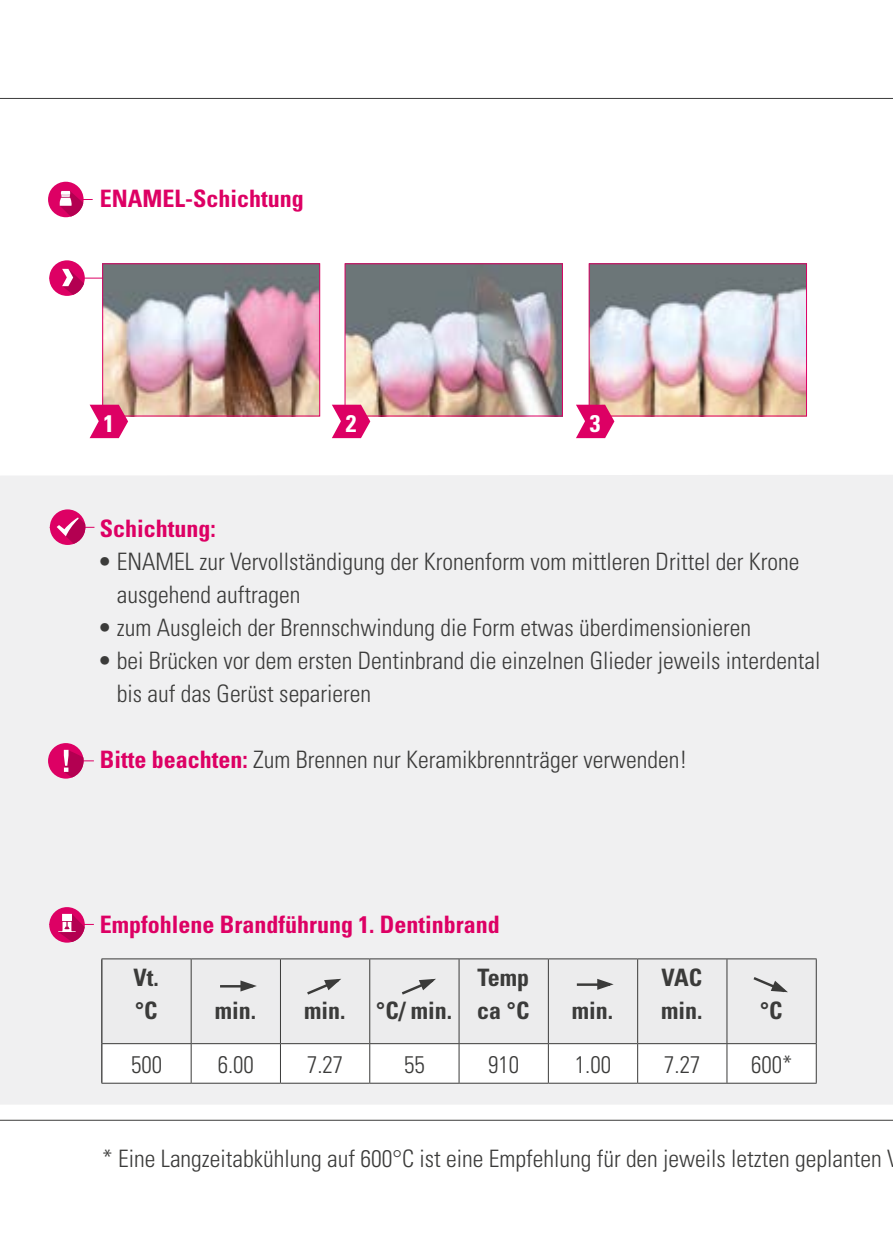
<style>
.page{position:relative;width:893px;height:1259px;background:#fff}
.page>*{position:absolute;margin:0;border:0;box-sizing:border-box;transform-origin:0 0}
.t1{font:300 condensed 24px/33px "Univers";color:#3b3b3a}
.t2{font:700 condensed 24px "Univers";color:#dd0064}
.t3{font:700 condensed 24px/33px "Univers LT Std";color:#3b3b3a}
.t4{font:700 condensed 24px "Univers";color:#fff}
.s1{font-family:"Univers LT Std";font-weight:700}
.s2{font-weight:700;color:#dd0064}
</style>
<div class="page">
<div style="left:0;top:475px;width:893px;height:629px;background:#f0f0f1"></div>
<div style="left:48px;top:182px;width:36px;height:35px;background:#dd0064;border-radius:50%"></div>
<svg style="left:60px;top:191px;width:33px;height:26px"></svg>
<hr style="left:49px;top:278px;width:91px;height:1px;background:#dd0064">
<div style="left:49px;top:260px;width:36px;height:36px;background:#dd0064;border-radius:50%"></div>
<svg style="left:62px;top:269px;width:22px;height:26px"></svg>
<img style="left:104px;top:265px;width:214px;height:149px">
<div style="left:102px;top:263px;width:218px;height:153px;border:1px solid #dd0064"></div>
<img style="left:347px;top:265px;width:214px;height:149px">
<div style="left:345px;top:263px;width:218px;height:153px;border:1px solid #dd0064"></div>
<img style="left:591px;top:265px;width:214px;height:149px">
<div style="left:589px;top:263px;width:218px;height:153px;border:1px solid #dd0064"></div>
<svg style="left:90px;top:405px;width:38px;height:33px"></svg>
<svg style="left:332px;top:405px;width:38px;height:33px"></svg>
<svg style="left:576px;top:405px;width:38px;height:33px"></svg>
<hr style="left:50px;top:527px;width:44px;height:1px;background:#dd0064">
<div style="left:50px;top:509px;width:35px;height:36px;background:#dd0064;border-radius:50%"></div>
<svg style="left:57px;top:517px;width:30px;height:27px"></svg>
<hr style="left:49px;top:924px;width:45px;height:1px;background:#dd0064">
<div style="left:49px;top:907px;width:36px;height:35px;background:#dd0064;border-radius:50%"></div>
<svg style="left:58px;top:914px;width:27px;height:28px"></svg>
<div style="left:102px;top:959px;width:714px;height:84px;background:#ececed"></div>
<svg style="left:102px;top:1044px;width:714px;height:38px"></svg>
<hr style="left:101px;top:959px;width:1px;height:84px;background:#000">
<hr style="left:101px;top:958px;width:90px;height:1px;background:#3b3b3a">
<hr style="left:102px;top:1043px;width:89px;height:1px;background:#3b3b3a">
<hr style="left:191px;top:959px;width:1px;height:84px;background:#3b3b3a">
<hr style="left:191px;top:958px;width:89px;height:1px;background:#3b3b3a">
<hr style="left:191px;top:1043px;width:89px;height:1px;background:#3b3b3a">
<hr style="left:280px;top:959px;width:1px;height:84px;background:#3b3b3a">
<hr style="left:280px;top:958px;width:90px;height:1px;background:#3b3b3a">
<hr style="left:370px;top:958px;width:89px;height:1px;background:#3b3b3a">
<hr style="left:459px;top:958px;width:89px;height:1px;background:#3b3b3a">
<hr style="left:548px;top:958px;width:90px;height:1px;background:#3b3b3a">
<hr style="left:638px;top:958px;width:89px;height:1px;background:#3b3b3a">
<hr style="left:727px;top:958px;width:90px;height:1px;background:#3b3b3a">
<hr style="left:369px;top:959px;width:1px;height:84px;background:#3b3b3a">
<hr style="left:459px;top:959px;width:1px;height:84px;background:#3b3b3a">
<hr style="left:548px;top:959px;width:1px;height:84px;background:#3b3b3a">
<hr style="left:637px;top:959px;width:1px;height:84px;background:#3b3b3a">
<hr style="left:726px;top:959px;width:1px;height:84px;background:#3b3b3a">
<hr style="left:816px;top:959px;width:1px;height:84px;background:#3b3b3a">
<hr style="left:280px;top:1043px;width:90px;height:1px;background:#3b3b3a">
<hr style="left:370px;top:1043px;width:89px;height:1px;background:#3b3b3a">
<hr style="left:459px;top:1043px;width:89px;height:1px;background:#3b3b3a">
<hr style="left:548px;top:1043px;width:90px;height:1px;background:#3b3b3a">
<hr style="left:638px;top:1043px;width:89px;height:1px;background:#3b3b3a">
<hr style="left:727px;top:1043px;width:90px;height:1px;background:#3b3b3a">
<hr style="left:101px;top:1043px;width:1px;height:39px;background:#000">
<hr style="left:101px;top:1082px;width:90px;height:1px;background:#3b3b3a">
<hr style="left:191px;top:1044px;width:1px;height:38px;background:#3b3b3a">
<hr style="left:191px;top:1082px;width:89px;height:1px;background:#3b3b3a">
<hr style="left:280px;top:1044px;width:1px;height:38px;background:#3b3b3a">
<hr style="left:369px;top:1044px;width:1px;height:38px;background:#3b3b3a">
<hr style="left:459px;top:1044px;width:1px;height:38px;background:#3b3b3a">
<hr style="left:548px;top:1044px;width:1px;height:38px;background:#3b3b3a">
<hr style="left:637px;top:1044px;width:1px;height:38px;background:#3b3b3a">
<hr style="left:726px;top:1044px;width:1px;height:38px;background:#3b3b3a">
<hr style="left:816px;top:1044px;width:1px;height:38px;background:#3b3b3a">
<hr style="left:280px;top:1082px;width:90px;height:1px;background:#3b3b3a">
<hr style="left:370px;top:1082px;width:89px;height:1px;background:#3b3b3a">
<hr style="left:459px;top:1082px;width:89px;height:1px;background:#3b3b3a">
<hr style="left:548px;top:1082px;width:90px;height:1px;background:#3b3b3a">
<hr style="left:638px;top:1082px;width:89px;height:1px;background:#3b3b3a">
<hr style="left:727px;top:1082px;width:90px;height:1px;background:#3b3b3a">
<hr style="left:220px;top:985px;width:33px;height:2px;background:#3b3b3a">
<svg style="left:240px;top:980px;width:17px;height:11px"></svg>
<svg style="left:304px;top:977px;width:37px;height:19px"></svg>
<svg style="left:399px;top:977px;width:37px;height:19px"></svg>
<hr style="left:577px;top:983px;width:33px;height:3px;background:#3b3b3a">
<svg style="left:597px;top:978px;width:17px;height:12px"></svg>
<hr style="left:0;top:1119px;width:893px;height:1px;background:#3b3b3a">
<svg style="left:751px;top:975px;width:37px;height:19px"></svg>
<hr style="left:59px;top:760px;width:35px;height:1px;background:#dd0064">
<div style="left:48px;top:743px;width:36px;height:35px;background:#dd0064;border-radius:50%"></div>
<svg style="left:64px;top:750px;width:21px;height:27px"></svg>
<hr style="left:0;top:98px;width:893px;height:1px;background:#3b3b3a">
<p class="t2" style="left:100px;top:184px;width:205px">ENAMEL-Schichtung</p>
<p class="t4" style="left:103px;top:409px;width:12px">1</p>
<p class="t4" style="left:346px;top:409px;width:12px">2</p>
<p class="t4" style="left:590px;top:409px;width:12px">3</p>
<p class="t2" style="left:100px;top:514px;width:118px">Schichtung:</p>
<p class="t1" style="left:117px;top:545px;width:684px;text-indent:-17px"><span class="s1">•</span> ENAMEL zur Vervollständigung der Kronenform vom mittleren Drittel der Krone ausgehend auftragen</p>
<p class="t1" style="left:100px;top:611px;width:653px"><span class="s1">•</span> zum Ausgleich der Brennschwindung die Form etwas überdimensionieren</p>
<p class="t1" style="left:117px;top:644px;width:705px;text-indent:-17px"><span class="s1">•</span> bei Brücken vor dem ersten Dentinbrand die einzelnen Glieder jeweils interdental bis auf das Gerüst separieren</p>
<p class="t1" style="left:100px;top:743px;width:589px"><span class="s2">Bitte beachten:</span> Zum Brennen nur Keramikbrennträger verwenden!</p>
<p class="t2" style="left:100px;top:910px;width:401px">Empfohlene Brandführung 1. Dentinbrand</p>
<p class="t3" style="left:133px;top:961px;width:27px">Vt. °C</p>
<p class="t3" style="left:477px;top:961px;width:54px">Temp ca °C</p>
<p class="t3" style="left:215px;top:994px;width:43px">min.</p>
<p class="t3" style="left:304px;top:994px;width:43px">min.</p>
<p class="t3" style="left:376px;top:994px;width:78px">°C/ min.</p>
<p class="t3" style="left:572px;top:994px;width:43px">min.</p>
<p class="t3" style="left:661px;top:961px;width:43px">VAC min.</p>
<p class="t3" style="left:760px;top:994px;width:24px">°C</p>
<p class="t1" style="left:131px;top:1048px;width:33px">500</p>
<p class="t1" style="left:218px;top:1048px;width:38px">6.00</p>
<p class="t1" style="left:307px;top:1048px;width:38px">7.27</p>
<p class="t1" style="left:404px;top:1048px;width:22px">55</p>
<p class="t1" style="left:488px;top:1048px;width:33px">910</p>
<p class="t1" style="left:575px;top:1048px;width:38px">1.00</p>
<p class="t1" style="left:664px;top:1048px;width:38px">7.27</p>
<p class="t1" style="left:751px;top:1048px;width:43px">600*</p>
<p class="t1" style="left:102px;top:1142px;width:781px">* Eine Langzeitabkühlung auf 600°C ist eine Empfehlung für den jeweils letzten geplanten</p>
</div>
